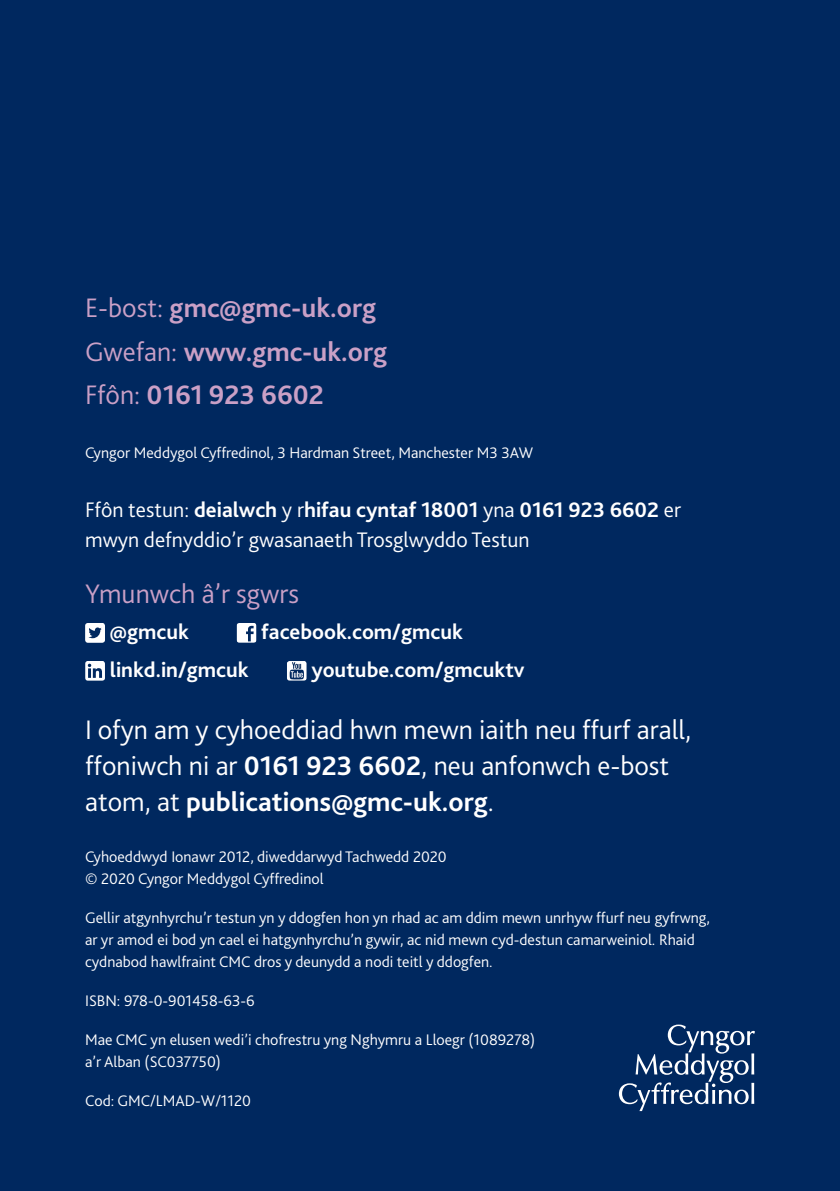
<style>
.page{position:relative;width:840px;height:1191px;background:#fff}
.page>*{position:absolute;margin:0;border:0;box-sizing:border-box;transform-origin:0 0}
.t1{font:300 28px/36px "Bliss 2";color:#fff}
.t2{font:700 28px/43.6px "Bliss 2";color:#caa0c6}
.t3{font:300 28px "Bliss 2";color:#caa0c6}
.t4{font:300 22px/30px "Bliss 2";color:#fff}
.t5{font:700 22px "Bliss 2";color:#fff}
.t6{font:300 16px/22px "Bliss 2";color:#fff}
.s1{font-weight:300}
.s2{font-weight:700}
</style>
<div class="page">
<div style="left:0;top:0;width:839px;height:1191px;background:#00285f"></div>
<svg style="left:85px;top:623px;width:20px;height:20px"></svg>
<svg style="left:236px;top:623px;width:20px;height:20px"></svg>
<svg style="left:85px;top:661px;width:20px;height:20px"></svg>
<svg style="left:287px;top:661px;width:19px;height:19px"></svg>
<svg style="left:618px;top:1024px;width:136px;height:87px"></svg>
<h1 class="t2" style="left:85px;top:285px;width:303px"><span class="s1">E-bost:</span> gmc@gmc-uk.org<br><span class="s1">Gwefan:</span> www.gmc-uk.org<br><span class="s1">Ffôn:</span> 0161 923 6602</h1>
<p class="t6" style="left:85px;top:442px;width:449px">Cyngor Meddygol Cyffredinol, 3 Hardman Street, Manchester M3 3AW</p>
<h2 class="t4" style="left:85px;top:494px;width:597px">Ffôn testun: <span class="s2">deialwch</span> y r<span class="s2">hifau cyntaf 18001</span> yna <span class="s2">0161 923 6602</span> er mwyn defnyddio’r gwasanaeth Trosglwyddo Testun</h2>
<h1 class="t3" style="left:85px;top:576px;width:215px">Ymunwch â’r sgwrs</h1>
<h2 class="t5" style="left:110px;top:618px;width:80px">@gmcuk</h2>
<h2 class="t5" style="left:261px;top:618px;width:203px">facebook.com/gmcuk</h2>
<h2 class="t5" style="left:110px;top:656px;width:140px">linkd.in/gmcuk</h2>
<h2 class="t5" style="left:311px;top:656px;width:214px">youtube.com/gmcuktv</h2>
<h1 class="t1" style="left:85px;top:711px;width:607px">I ofyn am y cyhoeddiad hwn mewn iaith neu ffurf arall, ffoniwch ni ar <span class="s2">0161 923 6602</span>, neu anfonwch e-bost atom, at <span class="s2">publications@gmc-uk.org</span>.</h1>
<p class="t6" style="left:85px;top:845px;width:363px">Cyhoeddwyd Ionawr 2012, diweddarwyd Tachwedd 2020 © 2020 Cyngor Meddygol Cyffredinol</p>
<p class="t6" style="left:85px;top:906px;width:626px">Gellir atgynhyrchu’r testun yn y ddogfen hon yn rhad ac am ddim mewn unrhyw ffurf neu gyfrwng, ar yr amod ei bod yn cael ei hatgynhyrchu’n gywir, ac nid mewn cyd-destun camarweiniol. Rhaid cydnabod hawlfraint CMC dros y deunydd a nodi teitl y ddogfen.</p>
<p class="t6" style="left:85px;top:989px;width:171px">ISBN: 978-0-901458-63-6</p>
<p class="t6" style="left:85px;top:1028px;width:451px">Mae CMC yn elusen wedi’i chofrestru yng Nghymru a Lloegr (1089278) a’r Alban (SC037750)</p>
<p class="t6" style="left:85px;top:1089px;width:167px">Cod: GMC/LMAD-W/1120</p>
</div>
